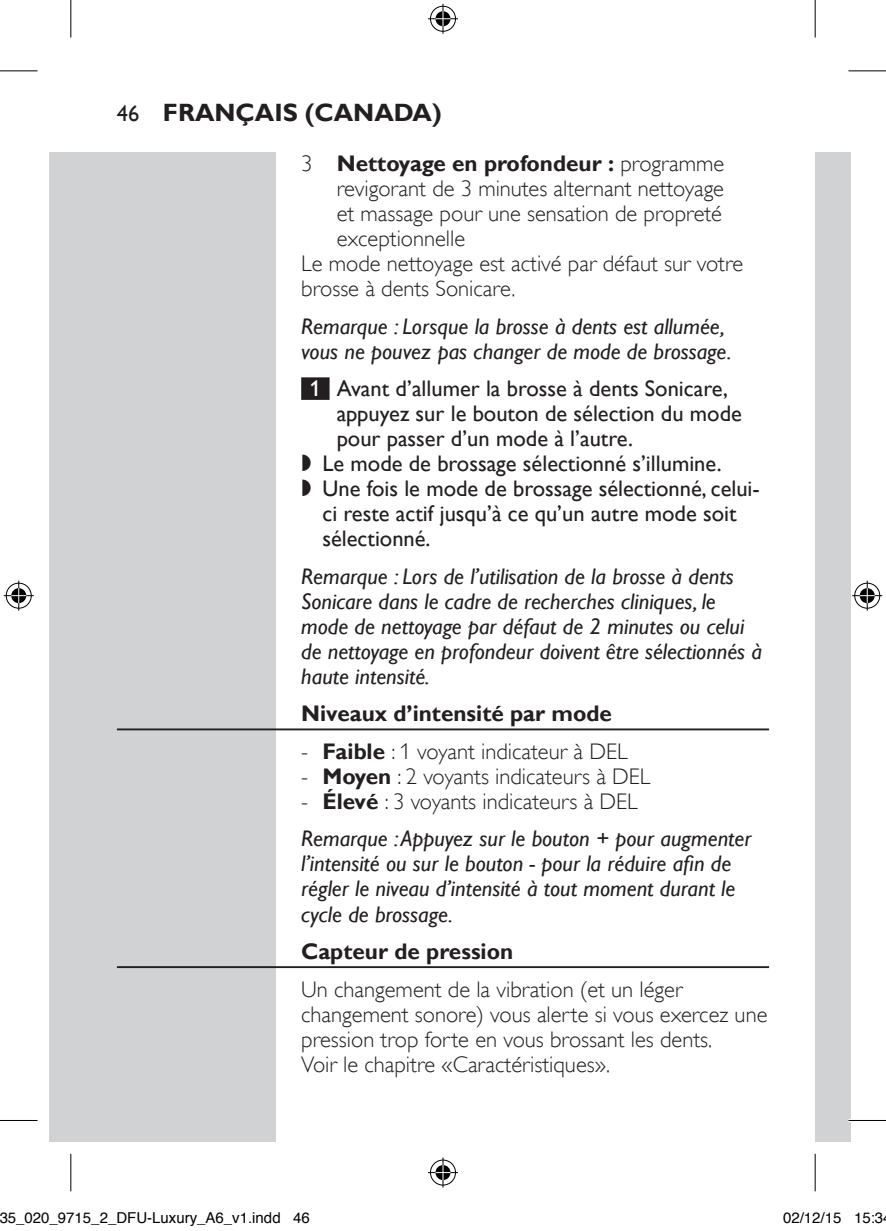
<style>
.page{position:relative;width:886px;height:1231px;background:#fff}
.page>*{position:absolute;margin:0;border:0;box-sizing:border-box;transform-origin:0 0}
.t1{font:700 25px "Gill Sans Alt One WGL";color:#231f20}
.t2{font:italic 22.5px/25px "Gill Sans Alt One WGL";color:#231f20}
.t3{font:22.5px/25px "Gill Sans Alt One WGL Light";color:#231f20}
.t4{font:22.5px "Gill Sans Alt One WGL";color:#231f20}
.t5{font:700 22.5px "Gill Sans Alt One WGL";color:#231f20}
.t6{font:15px "Helvetica";color:#000}
.s1{font-weight:400;font-size:22.5px}
.s2{font-family:"Gill Sans Alt One WGL Light";font-weight:400}
.s3{color:#fff}
.s4{font-family:"Philips Ll Font Plain"}
.s5{font-family:"Gill Sans Alt One WGL";font-weight:700}
</style>
<div class="page">
<div style="left:815px;top:152px;width:35px;height:989px;background:#d1d2d4"></div>
<div style="left:50px;top:152px;width:226px;height:989px;background:#d1d2d4"></div>
<div style="left:301px;top:377px;width:28px;height:23px;background:#231f20"></div>
<hr style="left:117px;top:728px;width:652px;height:2px;background:#231f20">
<hr style="left:117px;top:965px;width:652px;height:2px;background:#231f20">
<hr style="left:848px;top:1118px;width:38px;height:3px;background:#fff">
<hr style="left:0;top:70px;width:38px;height:1px;background:#000">
<hr style="left:848px;top:70px;width:38px;height:1px;background:#000">
<hr style="left:0;top:1119px;width:38px;height:1px;background:#000">
<hr style="left:848px;top:1119px;width:38px;height:1px;background:#000">
<hr style="left:70px;top:0;width:1px;height:38px;background:#000">
<hr style="left:70px;top:1153px;width:1px;height:37px;background:#000">
<hr style="left:814px;top:0;width:1px;height:38px;background:#000">
<hr style="left:814px;top:1153px;width:1px;height:37px;background:#000">
<div style="left:429px;top:5px;width:28px;height:28px;border:3px solid #fff;border-radius:50%"></div>
<hr style="left:428px;top:17px;width:30px;height:3px;background:#fff">
<hr style="left:441px;top:4px;width:3px;height:30px;background:#fff">
<div style="left:434px;top:10px;width:18px;height:18px;border:3px solid #fff;border-radius:50%"></div>
<div style="left:430px;top:6px;width:26px;height:26px;border:1px solid #000;border-radius:50%"></div>
<hr style="left:428px;top:18px;width:30px;height:1px;background:#000">
<hr style="left:442px;top:4px;width:1px;height:30px;background:#000">
<svg style="left:435px;top:11px;width:15px;height:15px"></svg>
<div style="left:429px;top:1158px;width:28px;height:28px;border:3px solid #fff;border-radius:50%"></div>
<hr style="left:428px;top:1170px;width:30px;height:3px;background:#fff">
<hr style="left:441px;top:1157px;width:3px;height:30px;background:#fff">
<div style="left:434px;top:1163px;width:18px;height:18px;border:3px solid #fff;border-radius:50%"></div>
<div style="left:430px;top:1159px;width:26px;height:25px;border:1px solid #000;border-radius:50%"></div>
<hr style="left:428px;top:1171px;width:30px;height:1px;background:#000">
<hr style="left:442px;top:1157px;width:1px;height:30px;background:#000">
<svg style="left:435px;top:1164px;width:15px;height:15px"></svg>
<div style="left:5px;top:581px;width:28px;height:28px;border:3px solid #fff;border-radius:50%"></div>
<hr style="left:4px;top:594px;width:30px;height:3px;background:#fff">
<hr style="left:17px;top:580px;width:3px;height:30px;background:#fff">
<div style="left:10px;top:586px;width:18px;height:18px;border:3px solid #fff;border-radius:50%"></div>
<div style="left:6px;top:582px;width:26px;height:26px;border:1px solid #000;border-radius:50%"></div>
<hr style="left:4px;top:595px;width:30px;height:1px;background:#000">
<hr style="left:18px;top:580px;width:1px;height:30px;background:#000">
<svg style="left:11px;top:588px;width:15px;height:15px"></svg>
<div style="left:853px;top:581px;width:28px;height:28px;border:3px solid #fff;border-radius:50%"></div>
<hr style="left:852px;top:594px;width:30px;height:3px;background:#fff">
<svg style="left:865px;top:580px;width:4px;height:30px"></svg>
<div style="left:858px;top:586px;width:18px;height:18px;border:3px solid #fff;border-radius:50%"></div>
<div style="left:854px;top:582px;width:26px;height:26px;border:1px solid #000;border-radius:50%"></div>
<hr style="left:852px;top:595px;width:30px;height:1px;background:#000">
<hr style="left:867px;top:580px;width:1px;height:30px;background:#000">
<svg style="left:859px;top:588px;width:15px;height:15px"></svg>
<p class="t1" style="left:117px;top:95px;width:326px"><span class="s1">46</span> FRANÇAIS (CANADA)</p>
<p class="t5" style="left:301px;top:148px;width:425px"><span class="s2">3</span> Nettoyage en profondeur : <span class="s2">programme</span></p>
<p class="t3" style="left:337px;top:176px;width:389px">revigorant de 3 minutes alternant nettoyage</p>
<p class="t3" style="left:337px;top:201px;width:387px">et massage pour une sensation de propreté</p>
<p class="t3" style="left:337px;top:226px;width:130px">exceptionnelle</p>
<p class="t3" style="left:301px;top:251px;width:443px">Le mode nettoyage est activé par défaut sur votre</p>
<p class="t3" style="left:301px;top:276px;width:216px">brosse à dents Sonicare.</p>
<p class="t2" style="left:301px;top:313px;width:432px">Remarque : Lorsque la brosse à dents est allumée, vous ne pouvez pas changer de mode de brossage.</p>
<p class="t4" style="left:310px;top:373px;width:420px"><span class="s3">1</span> Avant d’allumer la brosse à dents Sonicare,</p>
<p class="t4" style="left:337px;top:398px;width:407px">appuyez sur le bouton de sélection du mode</p>
<p class="t4" style="left:337px;top:423px;width:298px">pour passer d’un mode à l’autre.</p>
<p class="t4" style="left:301px;top:448px;width:422px"><span class="s4">,</span> Le mode de brossage sélectionné s’illumine.</p>
<p class="t4" style="left:301px;top:473px;width:460px"><span class="s4">,</span> Une fois le mode de brossage sélectionné, celui-</p>
<p class="t4" style="left:322px;top:498px;width:416px">ci reste actif jusqu’à ce qu’un autre mode soit</p>
<p class="t4" style="left:322px;top:523px;width:110px">sélectionné.</p>
<p class="t2" style="left:301px;top:563px;width:462px">Remarque : Lors de l’utilisation de la brosse à dents Sonicare dans le cadre de recherches cliniques, le mode de nettoyage par défaut de 2 minutes ou celui de nettoyage en profondeur doivent être sélectionnés à haute intensité.</p>
<p class="t5" style="left:301px;top:698px;width:312px">Niveaux d’intensité par mode</p>
<p class="t3" style="left:301px;top:738px;width:328px">- <span class="s5">Faible</span> : 1 voyant indicateur à DEL</p>
<p class="t3" style="left:301px;top:763px;width:351px">- <span class="s5">Moyen</span> : 2 voyants indicateurs à DEL</p>
<p class="t3" style="left:301px;top:788px;width:338px">- <span class="s5">Élevé</span> : 3 voyants indicateurs à DEL</p>
<p class="t2" style="left:301px;top:825px;width:452px">Remarque : Appuyez sur le bouton + pour augmenter l’intensité ou sur le bouton - pour la réduire afin de régler le niveau d’intensité à tout moment durant le cycle de brossage.</p>
<p class="t5" style="left:301px;top:935px;width:213px">Capteur de pression</p>
<p class="t3" style="left:301px;top:976px;width:468px">Un changement de la vibration (et un léger changement sonore) vous alerte si vous exercez une pression trop forte en vous brossant les dents.<br>Voir le chapitre «Caractéristiques».</p>
<p class="t6" style="left:0;top:1206px;width:312px">35_020_9715_2_DFU-Luxury_A6_v1.indd 46</p>
<p class="t6" style="left:783px;top:1206px;width:102px">02/12/15 15:3</p>
</div>
